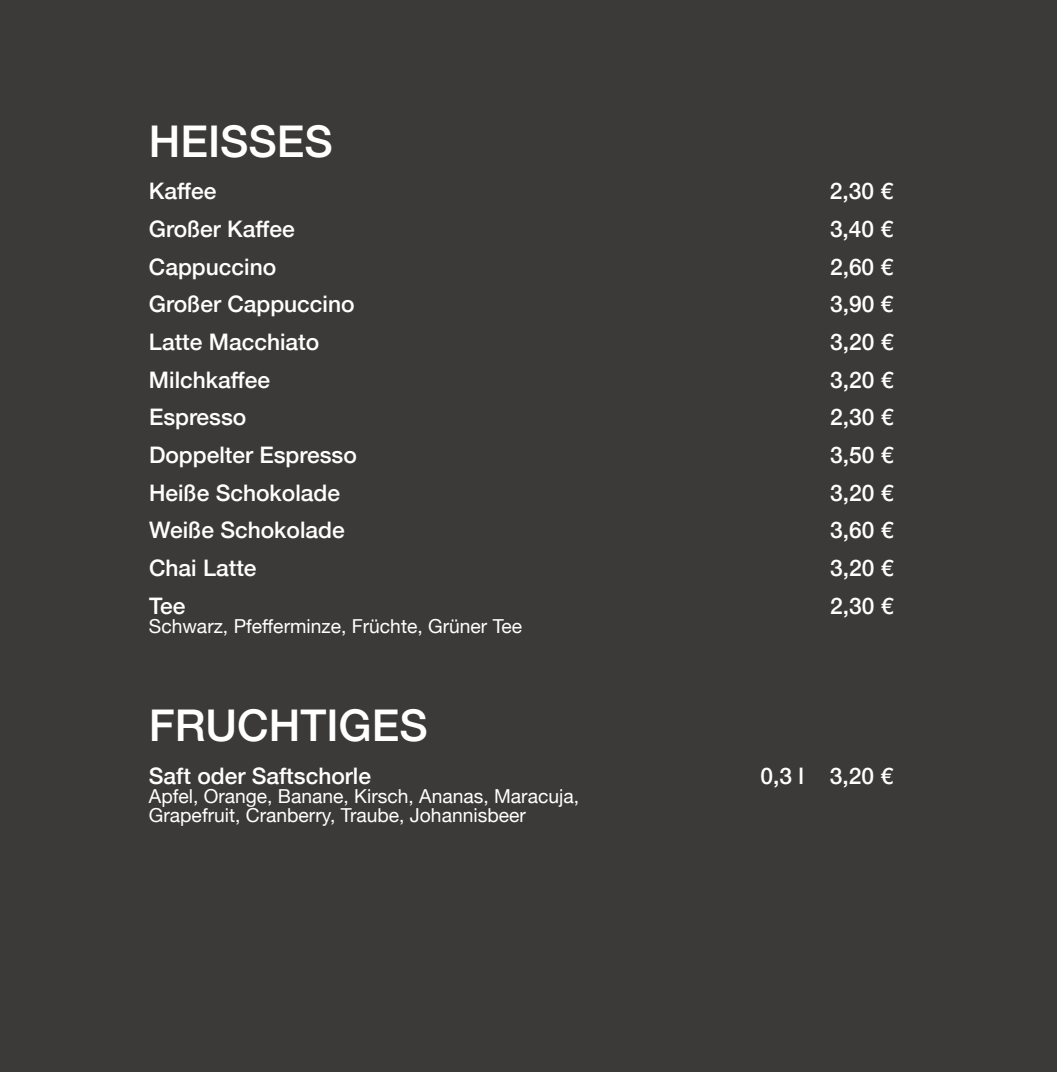
<style>
.page{position:relative;width:1057px;height:1072px;background:#fff}
.page>*{position:absolute;margin:0;border:0;box-sizing:border-box;transform-origin:0 0}
.t1{font:500 43.75px "Helvetica Neue";color:#fff}
.t2{font:500 22.75px "Helvetica Neue";color:#fff}
.t3{font:19.25px/19.2px "Helvetica Neue";color:#fff}
</style>
<div class="page">
<div style="left:0;top:0;width:1057px;height:1071px;background:#3b3a39"></div>
<h1 class="t1" style="left:149px;top:106px;width:180px">HeiSSes</h1>
<p class="t2" style="left:149px;top:173px;width:69px">Kaffee</p>
<p class="t2" style="left:830px;top:173px;width:65px">2,30 €</p>
<p class="t2" style="left:149px;top:211px;width:147px">Großer Kaffee</p>
<p class="t2" style="left:830px;top:211px;width:65px">3,40 €</p>
<p class="t2" style="left:149px;top:248px;width:129px">Cappuccino</p>
<p class="t2" style="left:830px;top:248px;width:65px">2,60 €</p>
<p class="t2" style="left:149px;top:286px;width:207px">Großer Cappuccino</p>
<p class="t2" style="left:830px;top:286px;width:65px">3,90 €</p>
<p class="t2" style="left:149px;top:323px;width:172px">Latte Macchiato</p>
<p class="t2" style="left:830px;top:323px;width:65px">3,20 €</p>
<p class="t2" style="left:149px;top:361px;width:122px">Milchkaffee</p>
<p class="t2" style="left:830px;top:361px;width:65px">3,20 €</p>
<p class="t2" style="left:149px;top:399px;width:99px">Espresso</p>
<p class="t2" style="left:830px;top:399px;width:65px">2,30 €</p>
<p class="t2" style="left:149px;top:436px;width:209px">Doppelter Espresso</p>
<p class="t2" style="left:830px;top:436px;width:65px">3,50 €</p>
<p class="t2" style="left:149px;top:474px;width:192px">Heiße Schokolade</p>
<p class="t2" style="left:830px;top:474px;width:65px">3,20 €</p>
<p class="t2" style="left:149px;top:512px;width:197px">Weiße Schokolade</p>
<p class="t2" style="left:830px;top:512px;width:65px">3,60 €</p>
<p class="t2" style="left:149px;top:549px;width:109px">Chai Latte</p>
<p class="t2" style="left:830px;top:549px;width:65px">3,20 €</p>
<p class="t2" style="left:149px;top:587px;width:38px">Tee</p>
<p class="t2" style="left:830px;top:587px;width:65px">2,30 €</p>
<p class="t3" style="left:149px;top:617px;width:375px">Schwarz, Pfefferminze, Früchte, Grüner Tee</p>
<h1 class="t1" style="left:149px;top:690px;width:275px">Fruchtig es</h1>
<p class="t2" style="left:149px;top:757px;width:224px">Saft oder Saftschorle</p>
<p class="t2" style="left:760px;top:757px;width:134px">0,3 l 3,20 €</p>
<p class="t3" style="left:149px;top:787px;width:432px">Apfel, Orange, Banane, Kirsch, Ananas, Maracuja,<br>Grapefruit, Cranberry, Traube, Johannisbeer</p>
</div>
